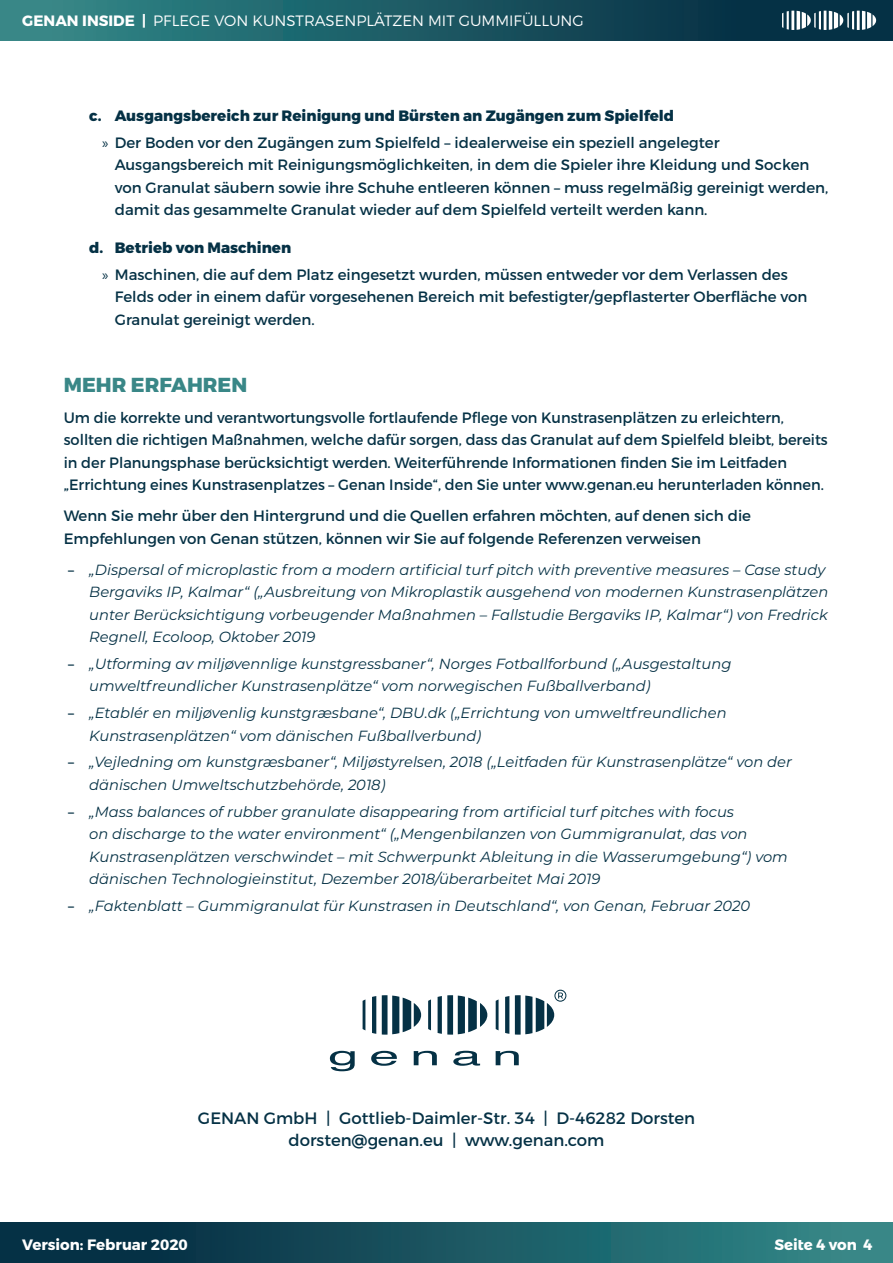
<style>
.page{position:relative;width:893px;height:1263px;background:#fff}
.page>*{position:absolute;margin:0;border:0;box-sizing:border-box;transform-origin:0 0}
.t1{font:800 20.25px "Montserrat";color:#398787}
.t2{font:16.5px/22.5px "Montserrat";color:#053145;text-align:center}
.t3{font:15px/22.5px "Montserrat";color:#053145}
.t4{font:300 15px "Montserrat";color:#fff}
.t5{font:700 15px "Montserrat";color:#fff}
.t6{font:italic 14.7px/22.5px "Montserrat";color:#053145}
.s1{font-weight:700}
.s2{font-weight:800}
.s3{font-family:"Myriad Pro"}
.s4{font-style:normal}
</style>
<div class="page">
<div style="left:0;top:1222px;width:893px;height:41px;background:linear-gradient(to right,#00243b,#358a89)"></div>
<div style="left:0;top:0;width:893px;height:40px;background:linear-gradient(to right,#358a89,#00243b)"></div>
<svg style="left:782px;top:11px;width:94px;height:19px"></svg>
<svg style="left:330px;top:1051px;width:189px;height:20px"></svg>
<svg style="left:382px;top:995px;width:39px;height:40px"></svg>
<svg style="left:372px;top:996px;width:4px;height:38px"></svg>
<svg style="left:363px;top:999px;width:2px;height:31px"></svg>
<svg style="left:438px;top:995px;width:49px;height:40px"></svg>
<svg style="left:428px;top:999px;width:3px;height:31px"></svg>
<svg style="left:496px;top:990px;width:70px;height:45px"></svg>
<p class="t4" style="left:22px;top:12px;width:563px"><span class="s1">GENAN INSIDE |</span> PFLEGE VON KUNSTRASENPLÄTZEN MIT GUMMIFÜLLUNG</p>
<p class="t3" style="left:102px;top:102px;width:619px;line-height:26.7px;text-indent:-13px"><span class="s2">c. Ausgangsbereich zur Reinigung und Bürsten an Zugängen zum Spielfeld<br></span><span class="s3">»</span> Der Boden vor den Zugängen zum Spielfeld – idealerweise ein speziell angelegter</p>
<p class="t3" style="left:115px;top:154px;width:715px">Ausgangsbereich mit Reinigungsmöglichkeiten, in dem die Spieler ihre Kleidung und Socken von Granulat säubern sowie ihre Schuhe entleeren können – muss regelmäßig gereinigt werden, damit das gesammelte Granulat wieder auf dem Spielfeld verteilt werden kann.</p>
<p class="t3" style="left:102px;top:234px;width:687px;line-height:26.7px;text-indent:-13px"><span class="s2">d. Betrieb von Maschinen<br></span><span class="s3">»</span> Maschinen, die auf dem Platz eingesetzt wurden, müssen entweder vor dem Verlassen des</p>
<p class="t3" style="left:115px;top:285px;width:694px">Felds oder in einem dafür vorgesehenen Bereich mit befestigter/gepflasterter Oberfläche von<br>Granulat gereinigt werden.</p>
<h1 class="t1" style="left:64px;top:372px;width:185px">MEHR ERFAHREN</h1>
<p class="t3" style="left:64px;top:406px;width:765px">Um die korrekte und verantwortungsvolle fortlaufende Pflege von Kunstrasenplätzen zu erleichtern, sollten die richtigen Maßnahmen, welche dafür sorgen, dass das Granulat auf dem Spielfeld bleibt, bereits in der Planungsphase berücksichtigt werden. Weiterführende Informationen finden Sie im Leitfaden „Errichtung eines Kunstrasenplatzes – Genan Inside“, den Sie unter www.genan.eu herunterladen können.</p>
<p class="t3" style="left:64px;top:504px;width:689px">Wenn Sie mehr über den Hintergrund und die Quellen erfahren möchten, auf denen sich die<br>Empfehlungen von Genan stützen, können wir Sie auf folgende Referenzen verweisen</p>
<p class="t6" style="left:89px;top:558px;width:741px;text-indent:-21px"><span class="s4">–</span> „Dispersal of microplastic from a modern artificial turf pitch with preventive measures – Case study Bergaviks IP, Kalmar“ („Ausbreitung von Mikroplastik ausgehend von modernen Kunstrasenplätzen unter Berücksichtigung vorbeugender Maßnahmen – Fallstudie Bergaviks IP, Kalmar“) von Fredrick Regnell, Ecoloop, Oktober 2019</p>
<p class="t6" style="left:89px;top:652px;width:644px;text-indent:-21px"><span class="s4">–</span> „Utforming av miljøvennlige kunstgressbaner“, Norges Fotballforbund („Ausgestaltung umweltfreundlicher Kunstrasenplätze“ vom norwegischen Fußballverband)</p>
<p class="t6" style="left:89px;top:701px;width:639px;text-indent:-21px"><span class="s4">–</span> „Etablér en miljøvenlig kunstgræsbane“, DBU.dk („Errichtung von umweltfreundlichen<br>Kunstrasenplätzen“ vom dänischen Fußballverbund)</p>
<p class="t6" style="left:89px;top:750px;width:704px;text-indent:-21px"><span class="s4">–</span> „Vejledning om kunstgræsbaner“, Miljøstyrelsen, 2018 („Leitfaden für Kunstrasenplätze“ von der dänischen Umweltschutzbehörde, 2018)</p>
<p class="t6" style="left:89px;top:800px;width:700px;text-indent:-21px"><span class="s4">–</span> „Mass balances of rubber granulate disappearing from artificial turf pitches with focus<br>on discharge to the water environment“ („Mengenbilanzen von Gummigranulat, das von Kunstrasenplätzen verschwindet – mit Schwerpunkt Ableitung in die Wasserumgebung“) vom dänischen Technologieinstitut, Dezember 2018/überarbeitet Mai 2019</p>
<p class="t6" style="left:68px;top:894px;width:684px"><span class="s4">–</span> „Faktenblatt – Gummigranulat für Kunstrasen in Deutschland“, von Genan, Februar 2020</p>
<p class="t2" style="left:198px;top:1107px;width:498px">GENAN GmbH | Gottlieb-Daimler-Str. 34 | D-46282 Dorsten dorsten@genan.eu | www.genan.com</p>
<p class="t5" style="left:22px;top:1235px;width:167px">Version: Februar 2020</p>
<p class="t5" style="left:774px;top:1235px;width:99px">Seite 4 von 4</p>
</div>
